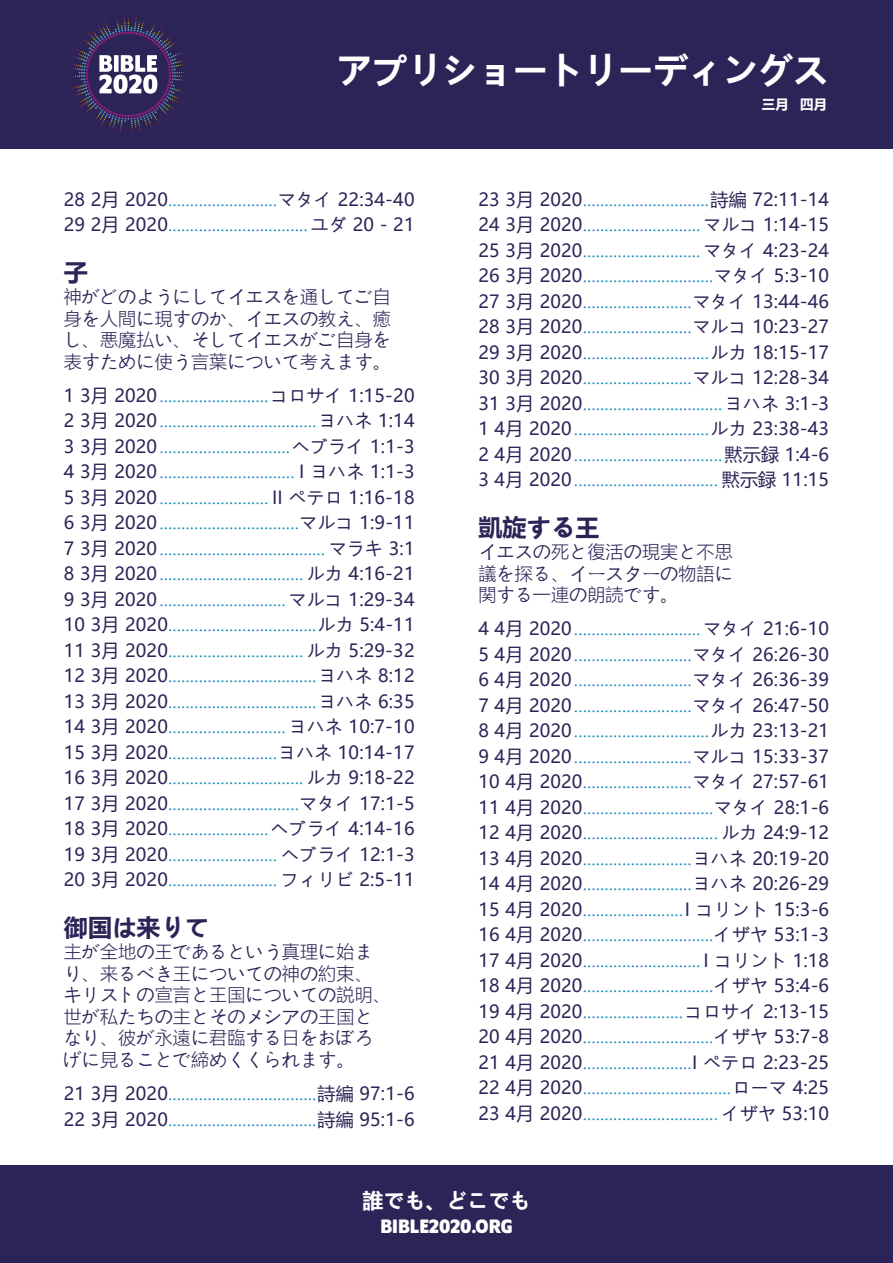
<style>
.page{position:relative;width:893px;height:1263px;background:#fff}
.page>*{position:absolute;margin:0;border:0;box-sizing:border-box;transform-origin:0 0}
.t1{font:700 36px "Microsoft Ya Hei";letter-spacing:-.025em;color:#fff}
.t2{font:700 24px "Microsoft Ya Hei";letter-spacing:.01em;color:#2c2357}
.t3{font:700 21px "Program OT";color:#fff}
.t4{font:700 21px "Microsoft Ya Hei";color:#fff}
.t5{font:300 18px/21.6px "Microsoft Ya Hei";letter-spacing:.01em;color:#2c2357;text-align:justify}
.t6{font:15px/25.5px "Microsoft Ya Hei";color:#0986bb;text-align:justify}
.t7{font:700 13.5px "Microsoft Ya Hei";color:#fff}
.s1{font-size:18px;color:#2c2357}
</style>
<div class="page">
<div style="left:0;top:0;width:893px;height:149px;background:#2c2357"></div>
<div style="left:0;top:1166px;width:893px;height:97px;background:#2c2357"></div>
<svg style="left:104px;top:14px;width:41px;height:10px"></svg>
<svg style="left:99px;top:55px;width:58px;height:39px"></svg>
<h1 class="t1" style="left:337px;top:45px;width:494px">アプリショートリーディングス</h1>
<p class="t6" style="left:64px;top:187px;width:352px"><span class="s1">28 2月 2020</span>.........................<span class="s1">マタイ 22:34-40<br>29 2月 2020</span>................................ <span class="s1">ユダ 20 - 21</span></p>
<h2 class="t2" style="left:64px;top:256px;width:25px">子</h2>
<p class="t5" style="left:64px;top:285px;width:329px">神がどのようにしてイエスを通してご自身を人間に現すのか、イエスの教え、癒し、悪魔払い、そしてイエスがご自身を表すために使う言葉について考えます。</p>
<p class="t6" style="left:64px;top:383px;width:352px"><span class="s1">1 3月 2020</span>.........................<span class="s1">コロサイ 1:15-20<br>2 3月 2020</span>....................................<span class="s1">ヨハネ 1:14<br>3 3月 2020</span>..............................<span class="s1">ヘブライ 1:1-3<br>4 3月 2020</span>............................... <span class="s1">I ヨハネ 1:1-3<br>5 3月 2020</span>......................... <span class="s1">II ペテロ 1:16-18<br>6 3月 2020</span>................................<span class="s1">マルコ 1:9-11<br>7 3月 2020</span>...................................... <span class="s1">マラキ 3:1<br>8 3月 2020</span>................................. <span class="s1">ルカ 4:16-21<br>9 3月 2020</span>.............................<span class="s1">マルコ 1:29-34<br>10 3月 2020</span>..................................<span class="s1">ルカ 5:4-11<br>11 3月 2020</span>............................... <span class="s1">ルカ 5:29-32<br>12 3月 2020</span>..................................<span class="s1">ヨハネ 8:12<br>13 3月 2020</span>..................................<span class="s1">ヨハネ 6:35<br>14 3月 2020</span>........................... <span class="s1">ヨハネ 10:7-10<br>15 3月 2020</span>.........................<span class="s1">ヨハネ 10:14-17<br>16 3月 2020</span>............................... <span class="s1">ルカ 9:18-22<br>17 3月 2020</span>..............................<span class="s1">マタイ 17:1-5<br>18 3月 2020</span>.......................<span class="s1">ヘブライ 4:14-16<br>19 3月 2020</span>......................... <span class="s1">ヘブライ 12:1-3<br>20 3月 2020</span>......................... <span class="s1">フィリビ 2:5-11</span></p>
<h2 class="t2" style="left:64px;top:911px;width:147px">御国は来りて</h2>
<p class="t5" style="left:64px;top:940px;width:329px;text-align:left">主が全地の王であるという真理に始まり、来るべき王についての神の約束、キリストの宣言と王国についての説明、世が私たちの主とそのメシアの王国となり、彼が永遠に君臨する日をおぼろげに見ることで締めくくられます。</p>
<p class="t6" style="left:64px;top:1081px;width:352px"><span class="s1">21 3月 2020</span>..................................<span class="s1">詩編 97:1-6<br>22 3月 2020</span>..................................<span class="s1">詩編 95:1-6</span></p>
<p class="t7" style="left:762px;top:95px;width:67px">三月 四月</p>
<p class="t6" style="left:478px;top:187px;width:352px"><span class="s1">23 3月 2020</span>.............................<span class="s1">詩編 72:11-14<br>24 3月 2020</span>........................... <span class="s1">マルコ 1:14-15<br>25 3月 2020</span>........................... <span class="s1">マタイ 4:23-24<br>26 3月 2020</span>..............................<span class="s1">マタイ 5:3-10<br>27 3月 2020</span>.........................<span class="s1">マタイ 13:44-46<br>28 3月 2020</span>.........................<span class="s1">マルコ 10:23-27<br>29 3月 2020</span>.............................<span class="s1">ルカ 18:15-17<br>30 3月 2020</span>.........................<span class="s1">マルコ 12:28-34<br>31 3月 2020</span>................................<span class="s1">ヨハネ 3:1-3<br>1 4月 2020</span>...............................<span class="s1">ルカ 23:38-43<br>2 4月 2020</span>..................................<span class="s1">黙示録 1:4-6<br>3 4月 2020</span>................................. <span class="s1">黙示録 11:15</span></p>
<h2 class="t2" style="left:478px;top:511px;width:122px">凱旋する王</h2>
<p class="t5" style="left:478px;top:540px;width:256px">イエスの死と復活の現実と不思議を探る、イースターの物語に関する一連の朗読です。</p>
<p class="t6" style="left:478px;top:616px;width:352px"><span class="s1">4 4月 2020</span>.............................<span class="s1">マタイ 21:6-10<br>5 4月 2020</span>...........................<span class="s1">マタイ 26:26-30<br>6 4月 2020</span>...........................<span class="s1">マタイ 26:36-39<br>7 4月 2020</span>...........................<span class="s1">マタイ 26:47-50<br>8 4月 2020</span>...............................<span class="s1">ルカ 23:13-21<br>9 4月 2020</span>...........................<span class="s1">マルコ 15:33-37<br>10 4月 2020</span>.........................<span class="s1">マタイ 27:57-61<br>11 4月 2020</span>..............................<span class="s1">マタイ 28:1-6<br>12 4月 2020</span>............................... <span class="s1">ルカ 24:9-12<br>13 4月 2020</span>.........................<span class="s1">ヨハネ 20:19-20<br>14 4月 2020</span>.........................<span class="s1">ヨハネ 20:26-29<br>15 4月 2020</span>.......................<span class="s1">I コリント 15:3-6<br>16 4月 2020</span>..............................<span class="s1">イザヤ 53:1-3<br>17 4月 2020</span>........................... <span class="s1">I コリント 1:18<br>18 4月 2020</span>..............................<span class="s1">イザヤ 53:4-6<br>19 4月 2020</span>.......................<span class="s1">コロサイ 2:13-15<br>20 4月 2020</span>..............................<span class="s1">イザヤ 53:7-8<br>21 4月 2020</span>.........................<span class="s1">I ペテロ 2:23-25<br>22 4月 2020</span>..................................<span class="s1">ローマ 4:25<br>23 4月 2020</span>............................... <span class="s1">イザヤ 53:10</span></p>
<h3 class="t4" style="left:362px;top:1185px;width:170px">誰でも、どこでも</h3>
<h3 class="t3" style="left:380px;top:1214px;width:134px">BIBLE2020.ORG</h3>
</div>
